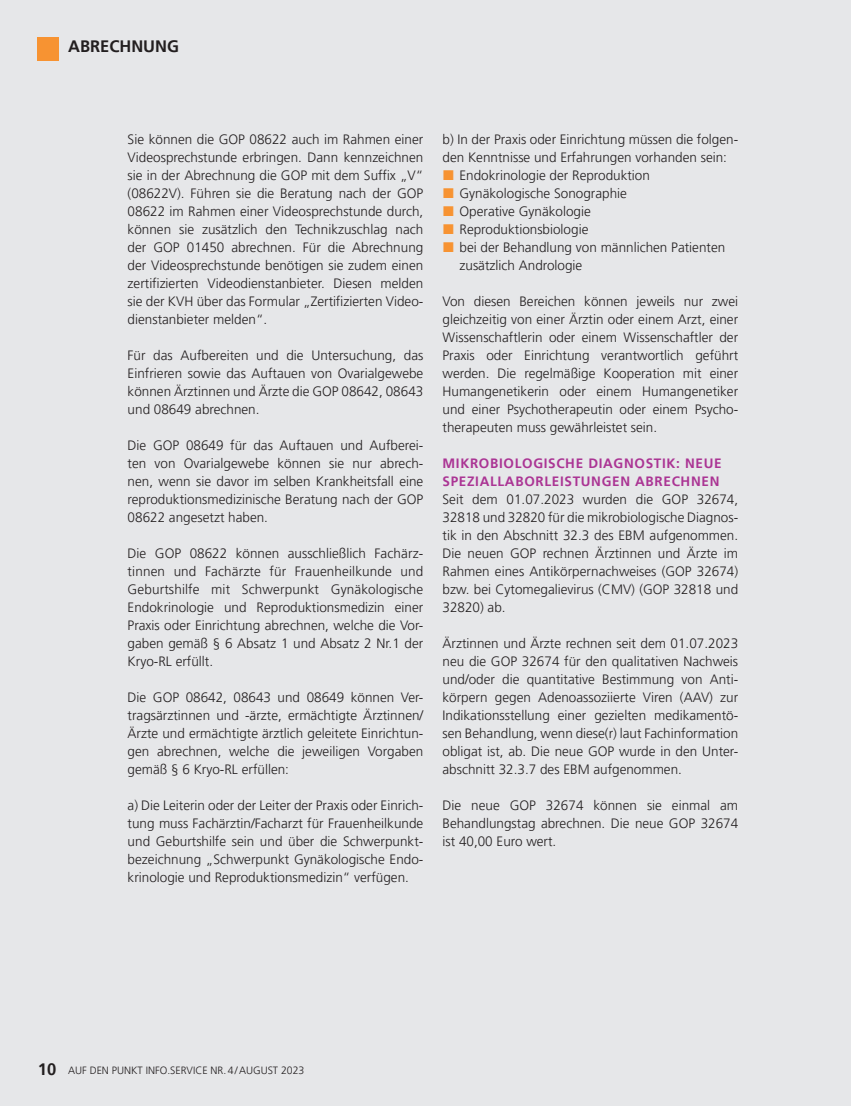
<style>
.page{position:relative;width:851px;height:1106px;background:#fff}
.page>*{position:absolute;margin:0;border:0;box-sizing:border-box;transform-origin:0 0}
.t1{font:700 16.5px "Frutiger LT Pro";color:#231f20}
.t2{font:300 13.5px/18px "Frutiger LT Pro";color:#231f20;text-align:justify}
.t3{font:700 13.5px/18px "Frutiger LT Pro";letter-spacing:.05em;color:#ab3594}
.t4{font:300 10.5px "Frutiger LT Pro";color:#231f20}
.s1{font-weight:700;font-size:16.5px}
</style>
<div class="page">
<div style="left:0;top:0;width:850px;height:1106px;background:#e6e7e9"></div>
<div style="left:37px;top:37px;width:21px;height:24px;background:#f79332"></div>
<p class="t1" style="left:68px;top:36px;width:112px">ABRECHNUNG</p>
<p class="t2" style="left:128px;top:130px;width:297px">Sie können die GOP 08622 auch im Rahmen einer Videosprechstunde erbringen. Dann kennzeichnen sie in der Abrechnung die GOP mit dem Suffix „V“ (08622V). Führen sie die Beratung nach der GOP 08622 im Rahmen einer Videosprechstunde durch, können sie zusätzlich den Technikzuschlag nach der GOP 01450 abrechnen. Für die Abrechnung der Videosprechstunde benötigen sie zudem einen zertifizierten Videodienstanbieter. Diesen melden sie der KVH über das Formular „Zertifizierten Video&shy;dienstanbieter melden“.</p>
<p class="t2" style="left:128px;top:346px;width:297px">Für das Aufbereiten und die Untersuchung, das Einfrieren sowie das Auftauen von Ovarialgewebe können Ärztinnen und Ärzte die GOP 08642, 08643 und 08649 abrechnen.</p>
<p class="t2" style="left:128px;top:436px;width:297px">Die GOP 08649 für das Auftauen und Aufberei&shy;ten von Ovarialgewebe können sie nur abrech&shy;nen, wenn sie davor im selben Krankheitsfall eine reproduktionsmedizinische Beratung nach der GOP 08622 angesetzt haben.</p>
<p class="t2" style="left:128px;top:544px;width:297px">Die GOP 08622 können ausschließlich Fachärz&shy;tinnen und Fachärzte für Frauenheilkunde und Geburtshilfe mit Schwerpunkt Gynäkologische Endokrinologie und Reproduktionsmedizin einer Praxis oder Einrichtung abrechnen, welche die Vor&shy;gaben gemäß § 6 Absatz 1 und Absatz 2 Nr.1 der Kryo-RL erfüllt.</p>
<p class="t2" style="left:128px;top:688px;width:297px">Die GOP 08642, 08643 und 08649 können Ver&shy;tragsärztinnen und -ärzte, ermächtigte Ärztinnen/ Ärzte und ermächtigte ärztlich geleitete Einrichtun&shy;gen abrechnen, welche die jeweiligen Vorgaben gemäß § 6 Kryo-RL erfüllen:</p>
<p class="t2" style="left:128px;top:796px;width:297px">a) Die Leiterin oder der Leiter der Praxis oder Einrich&shy;tung muss Fachärztin/Facharzt für Frauenheilkunde und Geburtshilfe sein und über die Schwerpunkt&shy;bezeichnung „Schwerpunkt Gynäkologische Endo&shy;krinologie und Reproduktionsmedizin“ verfügen.</p>
<p class="t2" style="left:442px;top:130px;width:297px">b) In der Praxis oder Einrichtung müssen die folgen-</p>
<p class="t2" style="left:442px;top:148px;width:286px">den Kenntnisse und Erfahrungen vorhanden sein:</p>
<p class="t2" style="left:459px;top:166px;width:192px">Endokrinologie der Reproduktion</p>
<p class="t2" style="left:459px;top:184px;width:169px">Gynäkologische Sonographie</p>
<p class="t2" style="left:459px;top:202px;width:133px">Operative Gynäkologie</p>
<p class="t2" style="left:459px;top:220px;width:130px">Reproduktionsbiologie</p>
<p class="t2" style="left:459px;top:238px;width:267px">bei der Behandlung von männlichen Patienten</p>
<p class="t2" style="left:459px;top:256px;width:124px">zusätzlich Andrologie</p>
<p class="t2" style="left:442px;top:292px;width:297px">Von diesen Bereichen können jeweils nur zwei gleichzeitig von einer Ärztin oder einem Arzt, einer Wissenschaftlerin oder einem Wissenschaftler der Praxis oder Einrichtung verantwortlich geführt werden. Die regelmäßige Kooperation mit einer Humangenetikerin oder einem Humangenetiker und einer Psychotherapeutin oder einem Psycho&shy;therapeuten muss gewährleistet sein.</p>
<p class="t3" style="left:442px;top:454px;width:280px">MIKROBIOLOGISCHE DIAGNOSTIK: NEUE<br>SPEZIALLABORLEISTUNGEN ABRECHNEN</p>
<p class="t2" style="left:442px;top:490px;width:297px">Seit dem 01.07.2023 wurden die GOP 32674, 32818 und 32820 für die mikrobiologische Diagnos&shy;tik in den Abschnitt 32.3 des EBM aufgenommen.<br>Die neuen GOP rechnen Ärztinnen und Ärzte im Rahmen eines Antikörpernachweises (GOP 32674) bzw. bei Cytomegalievirus (CMV) (GOP 32818 und 32820) ab.</p>
<p class="t2" style="left:442px;top:634px;width:297px">Ärztinnen und Ärzte rechnen seit dem 01.07.2023 neu die GOP 32674 für den qualitativen Nachweis und/oder die quantitative Bestimmung von Anti&shy;körpern gegen Adenoassoziierte Viren (AAV) zur Indikationsstellung einer gezielten medikamentö&shy;sen Behandlung, wenn diese(r) laut Fachinformation obligat ist, ab. Die neue GOP wurde in den Unter&shy;abschnitt 32.3.7 des EBM aufgenommen.</p>
<p class="t2" style="left:442px;top:796px;width:297px">Die neue GOP 32674 können sie einmal am Behandlungstag abrechnen. Die neue GOP 32674 ist 40,00 Euro wert.</p>
<p class="t4" style="left:38px;top:1064px;width:268px"><span class="s1">10</span> AUF DEN PUNKT INFO.SERVICE NR.4/AUGUST 2023</p>
</div>
